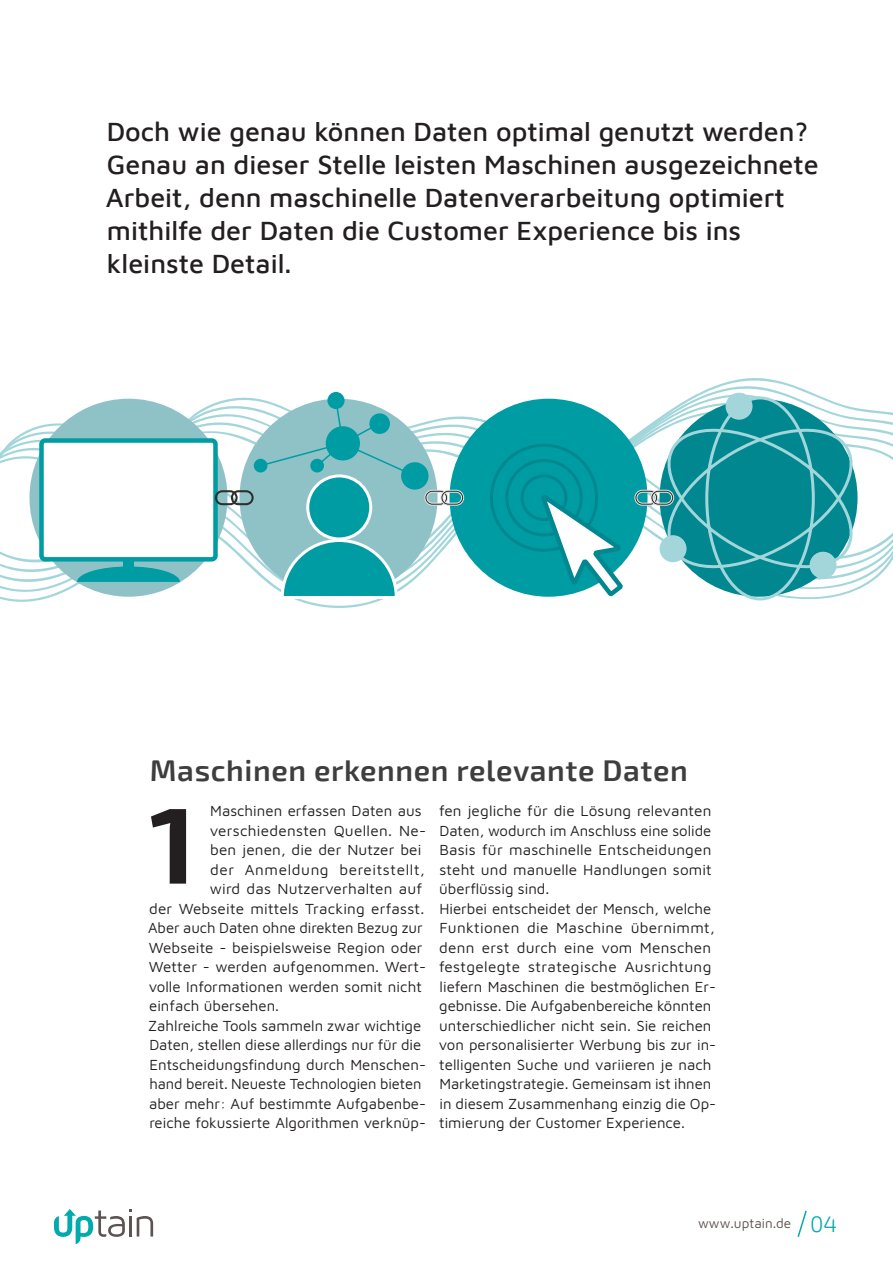
<style>
.page{position:relative;width:893px;height:1263px;background:#fff}
.page>*{position:absolute;margin:0;border:0;box-sizing:border-box;transform-origin:0 0}
.t1{font:700 108px "Exo 2";color:#231f20}
.t2{font:600 30px "Exo 2";letter-spacing:.02em;color:#3e3e3f}
.t3{font:500 27px/33px "Maven Pro";color:#231f20}
.t4{font:15px/19.5px "Maven Pro";color:#231f20}
.t5{font:15px "Maven Pro";letter-spacing:.02em;color:#231f20}
.t6{font:15px "Maven Pro";letter-spacing:.04em;color:#231f20}
.t7{font:13.5px "Maven Pro";color:#5c514f}
.s1{font-family:"Exo 2";font-weight:300;font-size:22.5px;color:#00aaad}
</style>
<div class="page">
<svg style="left:54px;top:1209px;width:99px;height:35px"></svg>
<svg style="left:797px;top:1210px;width:10px;height:27px"></svg>
<svg style="left:0;top:378px;width:893px;height:230px"></svg>
<div style="left:29px;top:399px;width:198px;height:198px;background:#8fc2c7;border-radius:50%"></div>
<div style="left:239px;top:399px;width:198px;height:198px;background:#8fc2c7;border-radius:50%"></div>
<div style="left:449px;top:399px;width:198px;height:198px;background:#009ca3;border-radius:50%"></div>
<svg style="left:488px;top:444px;width:139px;height:156px"></svg>
<div style="left:308px;top:476px;width:63px;height:63px;background:#009ca3;border-radius:50%"></div>
<div style="left:306px;top:474px;width:66px;height:66px;border:3px solid #fff;border-radius:50%"></div>
<svg style="left:279px;top:537px;width:120px;height:63px"></svg>
<div style="left:725px;top:393px;width:27px;height:27px;background:#a3d6db;border-radius:50%"></div>
<div style="left:254px;top:459px;width:13px;height:13px;background:#009ca3;border-radius:50%"></div>
<div style="left:327px;top:392px;width:18px;height:17px;background:#009ca3;border-radius:50%"></div>
<div style="left:401px;top:462px;width:27px;height:28px;background:#009ca3;border-radius:50%"></div>
<svg style="left:259px;top:399px;width:158px;height:79px"></svg>
<div style="left:41px;top:440px;width:174px;height:119px;background:#fff;border-radius:4px"></div>
<div style="left:39px;top:438px;width:179px;height:124px;border:4px solid #009ca3;border-radius:4px"></div>
<svg style="left:77px;top:566px;width:103px;height:16px"></svg>
<div style="left:123px;top:558px;width:11px;height:19px;background:#009ca3"></div>
<svg style="left:215px;top:490px;width:39px;height:15px"></svg>
<svg style="left:425px;top:490px;width:39px;height:15px"></svg>
<svg style="left:635px;top:395px;width:231px;height:207px"></svg>
<h3 class="t3" style="left:106px;top:113px;width:714px">Doch wie genau können Daten optimal genutzt werden?<br>Genau an dieser Stelle leisten Maschinen ausgezeichnete Arbeit, denn maschinelle Datenverarbeitung optimiert mithilfe der Daten die Customer Experience bis ins kleinste Detail.</h3>
<h2 class="t2" style="left:150px;top:752px;width:539px">Maschinen erkennen relevante Daten</h2>
<h1 class="t1" style="left:150px;top:781px;width:48px">1</h1>
<p class="t4" style="left:210px;top:800px;width:213px">Maschinen erfassen Daten aus</p>
<p class="t5" style="left:210px;top:820px;width:218px">verschiedensten Quellen. Ne-</p>
<p class="t4" style="left:210px;top:839px;width:213px">ben jenen, die der Nutzer bei</p>
<p class="t6" style="left:210px;top:859px;width:216px">der Anmeldung bereitstellt,</p>
<p class="t4" style="left:210px;top:878px;width:214px">wird das Nutzerverhalten auf</p>
<p class="t4" style="left:149px;top:898px;width:277px">der Webseite mittels Tracking erfasst.</p>
<p class="t4" style="left:148px;top:917px;width:276px">Aber auch Daten ohne direkten Bezug zur</p>
<p class="t4" style="left:149px;top:937px;width:275px">Webseite - beispielsweise Region oder</p>
<p class="t4" style="left:149px;top:956px;width:279px">Wetter - werden aufgenommen. Wert-</p>
<p class="t4" style="left:149px;top:976px;width:274px">volle Informationen werden somit nicht</p>
<p class="t4" style="left:149px;top:995px;width:132px">einfach übersehen.</p>
<p class="t4" style="left:148px;top:1015px;width:275px">Zahlreiche Tools sammeln zwar wichtige</p>
<p class="t4" style="left:149px;top:1034px;width:273px">Daten, stellen diese allerdings nur für die</p>
<p class="t4" style="left:149px;top:1054px;width:278px">Entscheidungsfindung durch Menschen-</p>
<p class="t4" style="left:149px;top:1073px;width:274px">hand bereit. Neueste Technologien bieten</p>
<p class="t4" style="left:149px;top:1093px;width:279px">aber mehr: Auf bestimmte Aufgabenbe-</p>
<p class="t4" style="left:149px;top:1112px;width:278px">reiche fokussierte Algorithmen verknüp-</p>
<p class="t4" style="left:439px;top:800px;width:279px">fen jegliche für die Lösung relevanten Daten, wodurch im Anschluss eine solide Basis für maschinelle Entscheidungen steht und manuelle Handlungen somit überflüssig sind.<br>Hierbei entscheidet der Mensch, welche Funktionen die Maschine übernimmt, denn erst durch eine vom Menschen festgelegte strategische Ausrichtung liefern Maschinen die bestmöglichen Er&shy;gebnisse. Die Aufgabenbereiche könnten unterschiedlicher nicht sein. Sie reichen von personalisierter Werbung bis zur in&shy;telligenten Suche und variieren je nach Marketingstrategie. Gemeinsam ist ihnen in diesem Zusammenhang einzig die Op&shy;timierung der Customer Experience.</p>
<p class="t7" style="left:698px;top:1214px;width:140px">www.uptain.de <span class="s1">04</span></p>
</div>
